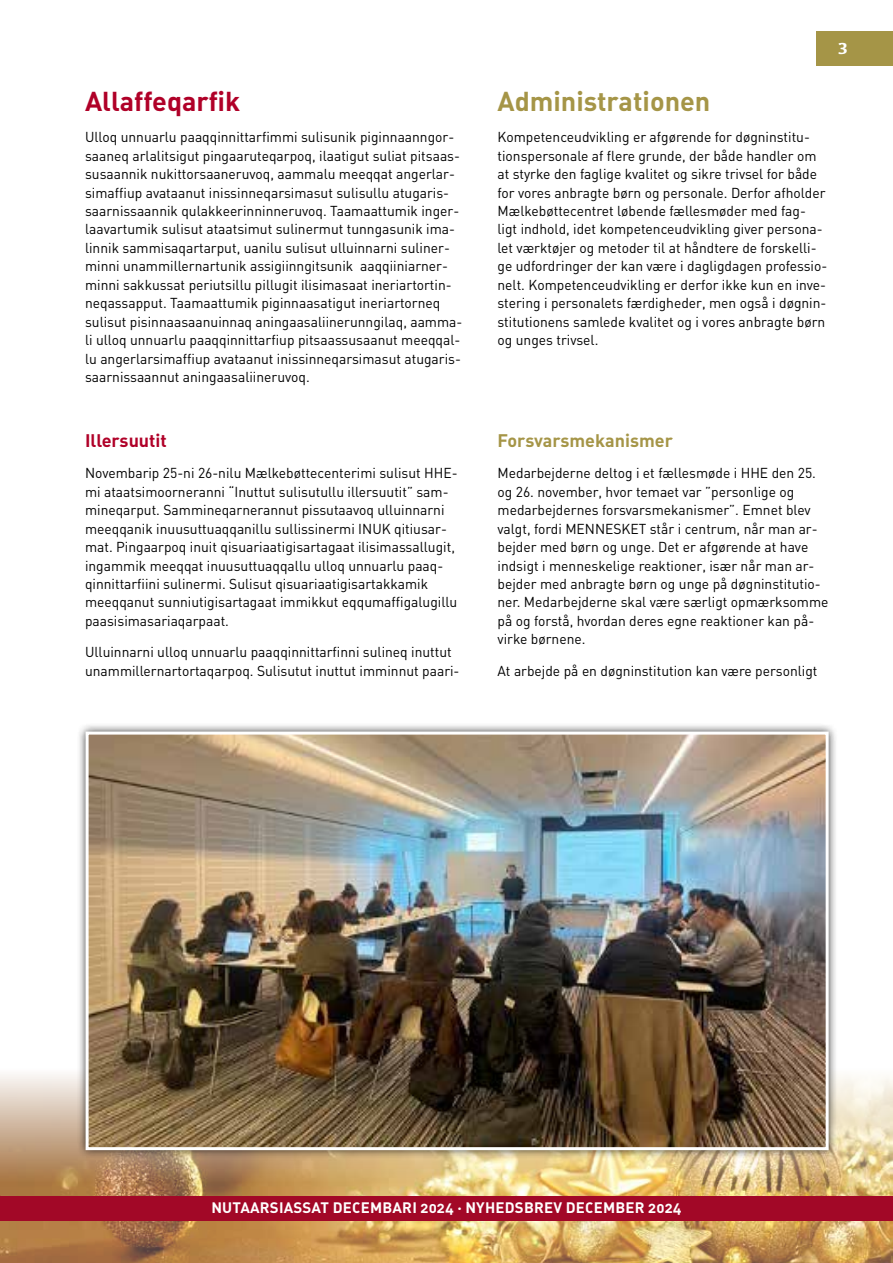
<style>
.page{position:relative;width:893px;height:1263px;background:#fff}
.page>*{position:absolute;margin:0;border:0;box-sizing:border-box;transform-origin:0 0}
.t1{font:27px "DIN Bold Alternate";color:#a59547}
.t2{font:27px "DIN Bold Alternate";color:#b00028}
.t3{font:18px "DIN Bold Alternate";color:#a59547}
.t4{font:18px "DIN Bold Alternate";color:#b00028}
.t5{font:700 16.5px "Kefa";color:#fff}
.t6{font:15px "DIN Bold Alternate";letter-spacing:.015em;color:#fff}
.t7{font:14.25px/18.5px "DIN";color:#000}
</style>
<div class="page">
<img style="left:0;top:1074px;width:893px;height:189px">
<div style="left:816px;top:32px;width:77px;height:34px;background:#a59547"></div>
<div style="left:0;top:1196px;width:893px;height:24px;background:#a20827"></div>
<div style="left:77px;top:723px;width:760px;height:436px;background:#000;opacity:.75"></div>
<img style="left:90px;top:735px;width:735px;height:411px">
<div style="left:86px;top:731px;width:743px;height:419px;border:3px solid #fff"></div>
<h1 class="t2" style="left:85px;top:84px;width:157px">Allaffeqarfik</h1>
<p class="t7" style="left:85px;top:128px;width:379px">Ulloq unnuarlu paaqqinnittarfimmi sulisunik piginnaanngor&shy;saaneq arlalitsigut pingaaruteqarpoq, ilaatigut suliat pitsaas&shy;susaannik nukittorsaaneruvoq, aammalu meeqqat angerlar&shy;simaffiup avataanut inissinneqarsimasut sulisullu atugaris&shy;saarnissaannik qulakkeerinninneruvoq. Taamaattumik inger&shy;laavartumik sulisut ataatsimut sulinermut tunngasunik ima&shy;linnik sammisaqartarput, uanilu sulisut ulluinnarni suliner&shy;minni unammillernartunik assigiinngitsunik aaqqiiniarner&shy;minni sakkussat periutsillu pillugit ilisimasaat ineriartortin&shy;neqassapput. Taamaattumik piginnaasatigut ineriartorneq sulisut pisinnaasaanuinnaq aningaasaliinerunngilaq, aamma&shy;li ulloq unnuarlu paaqqinnittarfiup pitsaassusaanut meeqqal&shy;lu angerlarsimaffiup avataanut inissinneqarsimasut atugaris&shy;saarnissaannut aningaasaliineruvoq.</p>
<p class="t4" style="left:85px;top:429px;width:83px">Illersuutit</p>
<p class="t7" style="left:85px;top:464px;width:374px">Novembarip 25-ni 26-nilu Mælkebøttecenterimi sulisut HHE&shy;mi ataatsimoorneranni “Inuttut sulisutullu illersuutit” sam&shy;mineqarput. Sammineqarnerannut pissutaavoq ulluinnarni meeqqanik inuusuttuaqqanillu sullissinermi INUK qitiusar&shy;mat. Pingaarpoq inuit qisuariaatigisartagaat ilisimassallugit, ingammik meeqqat inuusuttuaqqallu ulloq unnuarlu paaq&shy;qinnittarfiini sulinermi. Sulisut qisuariaatigisartakkamik meeqqanut sunniutigisartagaat immikkut eqqumaffigalugillu paasisimasariaqarpaat.</p>
<p class="t7" style="left:85px;top:642px;width:376px">Ulluinnarni ulloq unnuarlu paaqqinnittarfinni sulineq inuttut unammillernartortaqarpoq. Sulisutut inuttut imminnut paari-</p>
<p class="t5" style="left:838px;top:37px;width:12px">3</p>
<h1 class="t1" style="left:497px;top:84px;width:214px">Administrationen</h1>
<p class="t7" style="left:497px;top:128px;width:331px">Kompetenceudvikling er afgørende for døgninstitu&shy;tionspersonale af flere grunde, der både handler om at styrke den faglige kvalitet og sikre trivsel for både for vores anbragte børn og personale. Derfor afholder Mælkebøttecentret løbende fællesmøder med fag&shy;ligt indhold, idet kompetenceudvikling giver persona&shy;let værktøjer og metoder til at håndtere de forskelli&shy;ge udfordringer der kan være i dagligdagen professio&shy;nelt. Kompetenceudvikling er derfor ikke kun en inve&shy;stering i personalets færdigheder, men også i døgnin&shy;stitutionens samlede kvalitet og i vores anbragte børn og unges trivsel.</p>
<p class="t3" style="left:497px;top:429px;width:177px">Forsvarsmekanismer</p>
<p class="t7" style="left:497px;top:464px;width:332px">Medarbejderne deltog i et fællesmøde i HHE den 25. og 26. november, hvor temaet var ”personlige og medarbejdernes forsvarsmekanismer”. Emnet blev valgt, fordi MENNESKET står i centrum, når man ar&shy;bejder med børn og unge. Det er afgørende at have indsigt i menneskelige reaktioner, især når man ar&shy;bejder med anbragte børn og unge på døgninstitutio&shy;ner. Medarbejderne skal være særligt opmærksomme på og forstå, hvordan deres egne reaktioner kan på&shy;virke børnene.</p>
<p class="t7" style="left:497px;top:661px;width:321px">At arbejde på en døgninstitution kan være personligt</p>
<p class="t6" style="left:211px;top:1198px;width:472px">NUTAARSIASSAT DECEMBARI 2024 · NYHEDSBREV DECEMBER 2024</p>
</div>
